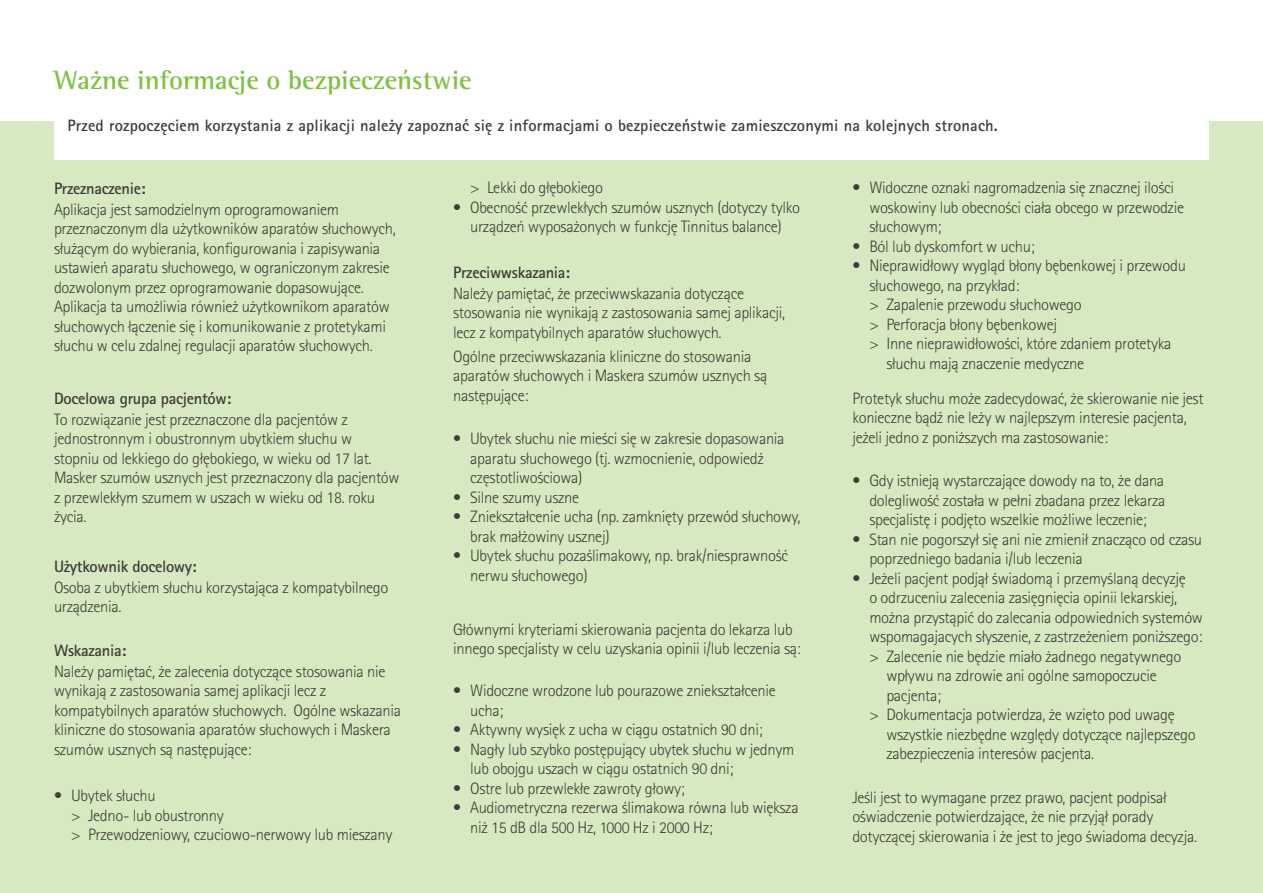
<style>
.page{position:relative;width:1263px;height:893px;background:#fff}
.page>*{position:absolute;margin:0;border:0;box-sizing:border-box;transform-origin:0 0}
.t1{font:700 27px "Rotis Semi Serif Pro";color:#7fc241}
.PHO_Importantsafety{font:300 16.5px/19.5px "Rotis Sans Serif Pro";letter-spacing:-.02em;color:#3f3d36}
.PHO_Subtitle2_11pt_B{font:700 16.5px "Rotis Sans Serif Pro";letter-spacing:.01em;color:#3f3d36}
.PHO_Subtitle2_11pt_B-2{font:700 16.5px "Rotis Sans Serif Pro";letter-spacing:-.02em;color:#3f3d36}
</style>
<div class="page">
<div style="left:0;top:122px;width:1263px;height:771px;background:#d6e9c0"></div>
<div style="left:54px;top:109px;width:1155px;height:51px;background:#fff"></div>
<p class="t1" style="left:54px;top:63px;width:419px">Ważne informacje o bezpieczeństwie</p>
<p class="PHO_Subtitle2_11pt_B" style="left:68px;top:115px;width:932px">Przed rozpoczęciem korzystania z aplikacji należy zapoznać się z informacjami o bezpieczeństwie zamieszczonymi na kolejnych stronach.</p>
<p class="PHO_Subtitle2_11pt_B-2" style="left:54px;top:178px;width:93px">Przeznaczenie:</p>
<p class="PHO_Importantsafety" style="left:54px;top:200px;width:343px">Aplikacja jest samodzielnym oprogramowaniem przeznaczonym dla użytkowników aparatów słuchowych, służącym do wybierania, konfigurowania i zapisywania ustawień aparatu słuchowego, w ograniczonym zakresie dozwolonym przez oprogramowanie dopasowujące.<br>Aplikacja ta umożliwia również użytkownikom aparatów słuchowych łączenie się i komunikowanie z protetykami słuchu w celu zdalnej regulacji aparatów słuchowych.</p>
<p class="PHO_Subtitle2_11pt_B-2" style="left:54px;top:388px;width:179px">Docelowa grupa pacjentów:</p>
<p class="PHO_Importantsafety" style="left:54px;top:410px;width:347px">To rozwiązanie jest przeznaczone dla pacjentów z jednostronnym i obustronnym ubytkiem słuchu w stopniu od lekkiego do głębokiego, w wieku od 17 lat.<br>Masker szumów usznych jest przeznaczony dla pacjentów z przewlekłym szumem w uszach w wieku od 18. roku życia.</p>
<p class="PHO_Subtitle2_11pt_B-2" style="left:54px;top:556px;width:144px">Użytkownik docelowy:</p>
<p class="PHO_Importantsafety" style="left:54px;top:578px;width:336px">Osoba z ubytkiem słuchu korzystająca z kompatybilnego urządzenia.</p>
<p class="PHO_Subtitle2_11pt_B-2" style="left:54px;top:640px;width:74px">Wskazania:</p>
<p class="PHO_Importantsafety" style="left:54px;top:662px;width:348px">Należy pamiętać, że zalecenia dotyczące stosowania nie wynikają z zastosowania samej aplikacji lecz z kompatybilnych aparatów słuchowych. Ogólne wskazania kliniczne do stosowania aparatów słuchowych i Maskera szumów usznych są następujące:</p>
<p class="PHO_Importantsafety" style="left:54px;top:786px;width:103px">• Ubytek słuchu</p>
<p class="PHO_Importantsafety" style="left:71px;top:806px;width:154px">&gt; Jedno- lub obustronny</p>
<p class="PHO_Importantsafety" style="left:71px;top:825px;width:323px">&gt; Przewodzeniowy, czuciowo-nerwowy lub mieszany</p>
<p class="PHO_Importantsafety" style="left:470px;top:178px;width:134px">&gt; Lekki do głębokiego</p>
<p class="PHO_Importantsafety" style="left:453px;top:198px;width:348px;text-align:center">• Obecność przewlekłych szumów usznych (dotyczy tylko urządzeń wyposażonych w funkcję Tinnitus balance)</p>
<p class="PHO_Subtitle2_11pt_B-2" style="left:453px;top:262px;width:118px">Przeciwwskazania:</p>
<p class="PHO_Importantsafety" style="left:453px;top:284px;width:333px">Należy pamiętać, że przeciwwskazania dotyczące stosowania nie wynikają z zastosowania samej aplikacji, lecz z kompatybilnych aparatów słuchowych.</p>
<p class="PHO_Importantsafety" style="left:453px;top:347px;width:316px">Ogólne przeciwwskazania kliniczne do stosowania aparatów słuchowych i Maskera szumów usznych są następujące:</p>
<p class="PHO_Importantsafety" style="left:470px;top:429px;width:316px;text-indent:-17px">• Ubytek słuchu nie mieści się w zakresie dopasowania aparatu słuchowego (tj. wzmocnienie, odpowiedź częstotliwościowa)</p>
<p class="PHO_Importantsafety" style="left:453px;top:488px;width:128px">• Silne szumy uszne</p>
<p class="PHO_Importantsafety" style="left:470px;top:507px;width:332px;text-indent:-17px">• Zniekształcenie ucha (np. zamknięty przewód słuchowy, brak małżowiny usznej)</p>
<p class="PHO_Importantsafety" style="left:470px;top:546px;width:320px;text-indent:-17px">• Ubytek słuchu pozaślimakowy, np. brak/niesprawność nerwu słuchowego)</p>
<p class="PHO_Importantsafety" style="left:453px;top:620px;width:349px">Głównymi kryteriami skierowania pacjenta do lekarza lub innego specjalisty w celu uzyskania opinii i/lub leczenia są:</p>
<p class="PHO_Importantsafety" style="left:470px;top:681px;width:307px;text-indent:-17px">• Widoczne wrodzone lub pourazowe zniekształcenie ucha;</p>
<p class="PHO_Importantsafety" style="left:453px;top:720px;width:311px">• Aktywny wysięk z ucha w ciągu ostatnich 90 dni;</p>
<p class="PHO_Importantsafety" style="left:470px;top:740px;width:326px;text-indent:-17px">• Nagły lub szybko postępujący ubytek słuchu w jednym lub obojgu uszach w ciągu ostatnich 90 dni;</p>
<p class="PHO_Importantsafety" style="left:453px;top:779px;width:233px">• Ostre lub przewlekłe zawroty głowy;</p>
<p class="PHO_Importantsafety" style="left:470px;top:798px;width:330px;text-indent:-17px">• Audiometryczna rezerwa ślimakowa równa lub większa niż 15 dB dla 500 Hz, 1000 Hz i 2000 Hz;</p>
<p class="PHO_Importantsafety" style="left:869px;top:178px;width:316px;text-indent:-17px">• Widoczne oznaki nagromadzenia się znacznej ilości woskowiny lub obecności ciała obcego w przewodzie słuchowym;</p>
<p class="PHO_Importantsafety" style="left:852px;top:237px;width:184px">• Ból lub dyskomfort w uchu;</p>
<p class="PHO_Importantsafety" style="left:869px;top:256px;width:318px;text-indent:-17px">• Nieprawidłowy wygląd błony bębenkowej i przewodu słuchowego, na przykład:</p>
<p class="PHO_Importantsafety" style="left:869px;top:295px;width:214px">&gt; Zapalenie przewodu słuchowego</p>
<p class="PHO_Importantsafety" style="left:869px;top:315px;width:189px">&gt; Perforacja błony bębenkowej</p>
<p class="PHO_Importantsafety" style="left:886px;top:334px;width:287px;text-indent:-17px">&gt; Inne nieprawidłowości, które zdaniem protetyka słuchu mają znaczenie medyczne</p>
<p class="PHO_Importantsafety" style="left:852px;top:389px;width:353px">Protetyk słuchu może zadecydować, że skierowanie nie jest konieczne bądź nie leży w najlepszym interesie pacjenta, jeżeli jedno z poniższych ma zastosowanie:</p>
<p class="PHO_Importantsafety" style="left:869px;top:471px;width:298px;text-align:justify;text-indent:-17px">• Gdy istnieją wystarczające dowody na to, że dana dolegliwość została w pełni zbadana przez lekarza specjalistę i podjęto wszelkie możliwe leczenie;</p>
<p class="PHO_Importantsafety" style="left:869px;top:530px;width:334px;text-indent:-17px">• Stan nie pogorszył się ani nie zmienił znacząco od czasu poprzedniego badania i/lub leczenia</p>
<p class="PHO_Importantsafety" style="left:869px;top:569px;width:335px;text-indent:-17px">• Jeżeli pacjent podjął świadomą i przemyślaną decyzję<br>o odrzuceniu zalecenia zasięgnięcia opinii lekarskiej, można przystąpić do zalecania odpowiednich systemów wspomagajacych słyszenie, z zastrzeżeniem poniższego:</p>
<p class="PHO_Importantsafety" style="left:886px;top:647px;width:296px;text-indent:-17px">&gt; Zalecenie nie będzie miało żadnego negatywnego wpływu na zdrowie ani ogólne samopoczucie pacjenta;</p>
<p class="PHO_Importantsafety" style="left:886px;top:705px;width:311px;text-indent:-17px">&gt; Dokumentacja potwierdza, że wzięto pod uwagę wszystkie niezbędne względy dotyczące najlepszego zabezpieczenia interesów pacjenta.</p>
<p class="PHO_Importantsafety" style="left:852px;top:788px;width:346px">Jeśli jest to wymagane przez prawo, pacjent podpisał oświadczenie potwierdzające, że nie przyjął porady dotyczącej skierowania i że jest to jego świadoma decyzja.</p>
</div>
